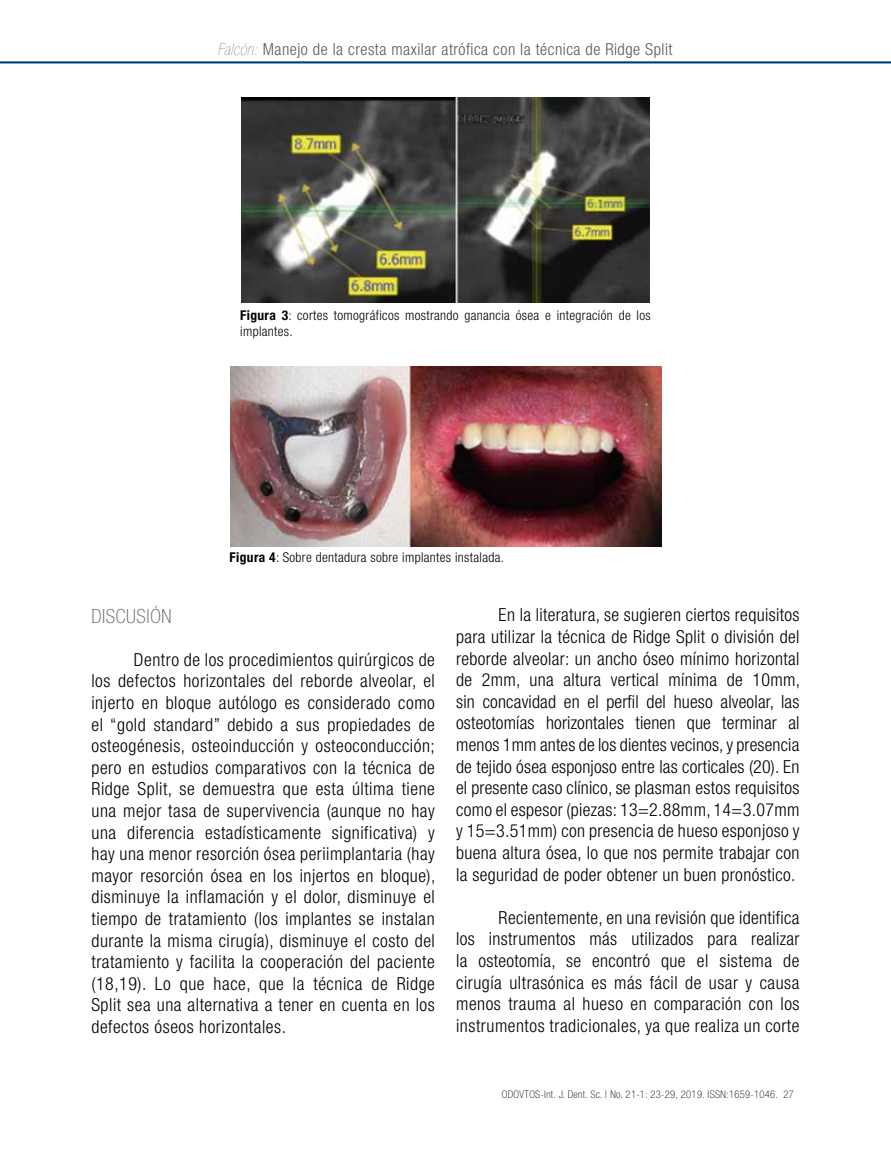
<style>
.page{position:relative;width:891px;height:1161px;background:#fff}
.page>*{position:absolute;margin:0;border:0;box-sizing:border-box;transform-origin:0 0}
.t1{font:100 condensed 19.5px "Helvetica Neue LT Std";letter-spacing:.03em;color:#5b5b5f}
.t2{font:300 condensed 18px/21.6px "Helvetica Neue LT Std";letter-spacing:.03em;color:#000;text-align:justify}
.t3{font:300 condensed 16.5px "Helvetica Neue LT Std";letter-spacing:.03em;color:#5b5b5f}
.t4{font:300 condensed 13.5px/16.2px "Helvetica Neue LT Std";letter-spacing:.025em;color:#000}
.t5{font:100 condensed 10.5px "Helvetica Neue LT Std";letter-spacing:.03em;color:#000}
.s1{font-weight:200;font-style:italic}
.s2{font-weight:700}
</style>
<div class="page">
<svg style="left:0;top:61px;width:891px;height:2px;background:#2c5e90"></svg>
<img style="left:241px;top:98px;width:408px;height:205px">
<img style="left:230px;top:366px;width:431px;height:181px">
<p class="t3" style="left:218px;top:40px;width:456px"><span class="s1">Falcón:</span> Manejo de la cresta maxilar atrófica con la técnica de Ridge Split</p>
<p class="t4" style="left:240px;top:307px;width:412px"><span class="s2">Figura 3</span>: cortes tomográficos mostrando ganancia ósea e integración de los implantes.</p>
<p class="t4" style="left:230px;top:549px;width:276px"><span class="s2">Figura 4</span>: Sobre dentadura sobre implantes instalada.</p>
<p class="t1" style="left:91px;top:605px;width:82px">DISCUSIÓN</p>
<p class="t2" style="left:91px;top:648px;width:346px;text-indent:43px">Dentro de los procedimientos quirúrgicos de los defectos horizontales del reborde alveolar, el injerto en bloque autólogo es considerado como el “gold standard” debido a sus propiedades de osteogénesis, osteoinducción y osteoconducción; pero en estudios comparativos con la técnica de Ridge Split, se demuestra que esta última tiene una mejor tasa de supervivencia (aunque no hay una diferencia estadísticamente significativa) y hay una menor resorción ósea periimplantaria (hay mayor resorción ósea en los injertos en bloque), disminuye la inflamación y el dolor, disminuye el tiempo de tratamiento (los implantes se instalan durante la misma cirugía), disminuye el costo del tratamiento y facilita la cooperación del paciente (18,19). Lo que hace, que la técnica de Ridge Split sea una alternativa a tener en cuenta en los defectos óseos horizontales.</p>
<p class="t2" style="left:456px;top:604px;width:346px;text-indent:43px">En la literatura, se sugieren ciertos requisitos para utilizar la técnica de Ridge Split o división del reborde alveolar: un ancho óseo mínimo horizontal de 2mm, una altura vertical mínima de 10mm, sin concavidad en el perfil del hueso alveolar, las osteotomías horizontales tienen que terminar al menos 1mm antes de los dientes vecinos, y presencia de tejido ósea esponjoso entre las corticales (20). En el presente caso clínico, se plasman estos requisitos como el espesor (piezas: 13=2.88mm, 14=3.07mm y 15=3.51mm) con presencia de hueso esponjoso y buena altura ósea, lo que nos permite trabajar con la seguridad de poder obtener un buen pronóstico.</p>
<p class="t2" style="left:456px;top:907px;width:345px;text-indent:43px">Recientemente, en una revisión que identifica los instrumentos más utilizados para realizar la osteotomía, se encontró que el sistema de cirugía ultrasónica es más fácil de usar y causa menos trauma al hueso en comparación con los instrumentos tradicionales, ya que realiza un corte</p>
<p class="t5" style="left:502px;top:1088px;width:293px">ODOVTOS-Int. J. Dent. Sc. | No. 21-1: 23-29, 2019. ISSN:1659-1046. 27</p>
</div>
